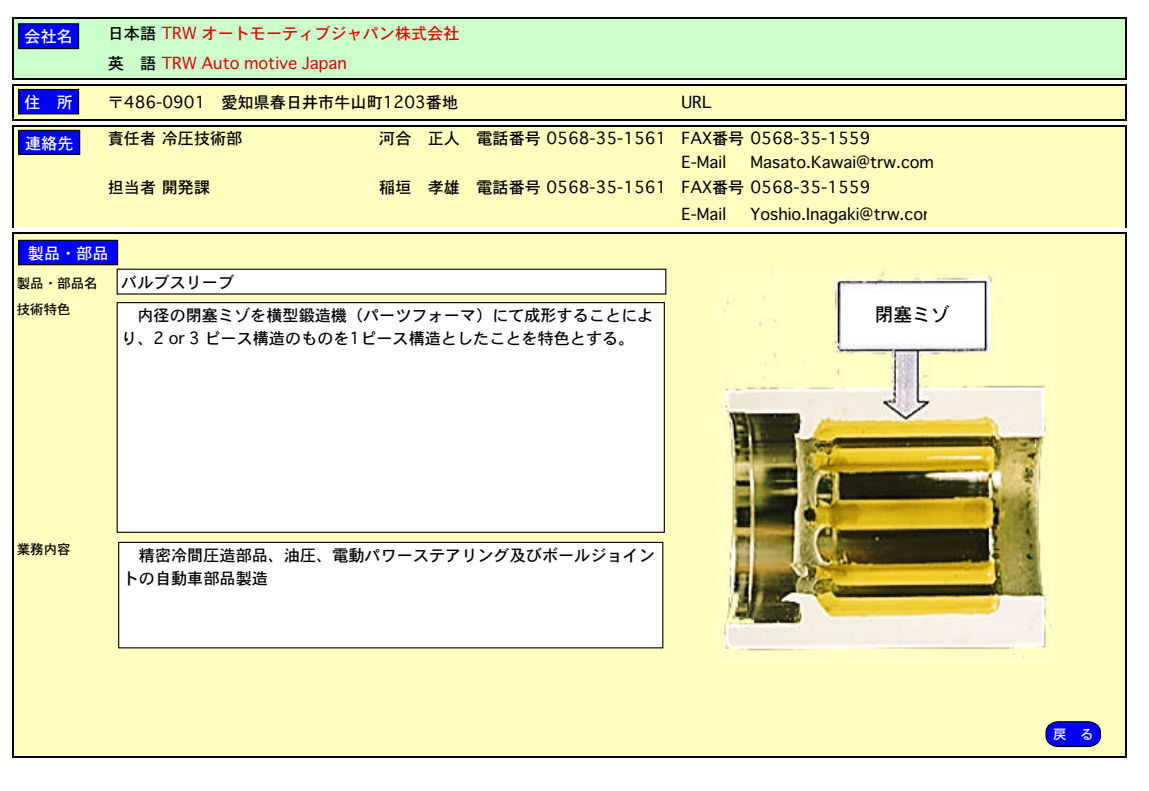
<style>
.page{position:relative;width:1149px;height:791px;background:#fff}
.page>*{position:absolute;margin:0;border:0;box-sizing:border-box;transform-origin:0 0}
.t1{font:18.75px "Osaka";color:#000}
.t2{font:16.05px/22.8px "Osaka";color:#000}
.t3{font:16.05px/30.3px "Osaka";color:#dc0806}
.t4{font:16.05px "Osaka";color:#fff}
.t5{font:13.5px/26.7px "Osaka";color:#000}
.t6{font:13.5px "Osaka";color:#fff}
.s1{color:#000}
</style>
<div class="page">
<div style="left:14px;top:19px;width:1112px;height:60px;background:#cbfecb"></div>
<div style="left:14px;top:85px;width:1112px;height:35px;background:#fefebf"></div>
<div style="left:14px;top:126px;width:1112px;height:101px;background:#fefebf"></div>
<div style="left:14px;top:232px;width:1112px;height:525px;background:#fefebf"></div>
<hr style="left:14px;top:17px;width:1113px;height:2px;background:#000">
<hr style="left:14px;top:78px;width:1113px;height:2px;background:#000">
<hr style="left:14px;top:84px;width:1113px;height:2px;background:#000">
<hr style="left:14px;top:119px;width:1113px;height:1px;background:#000">
<hr style="left:14px;top:125px;width:1113px;height:1px;background:#000">
<hr style="left:14px;top:232px;width:1113px;height:1px;background:#000">
<hr style="left:14px;top:756px;width:1113px;height:1px;background:#000">
<hr style="left:13px;top:17px;width:1px;height:63px;background:#000">
<hr style="left:1125px;top:17px;width:2px;height:63px;background:#000">
<hr style="left:13px;top:84px;width:1px;height:36px;background:#000">
<hr style="left:1125px;top:84px;width:2px;height:36px;background:#000">
<hr style="left:13px;top:125px;width:1px;height:102px;background:#000">
<hr style="left:1125px;top:125px;width:2px;height:102px;background:#000">
<hr style="left:13px;top:232px;width:1px;height:525px;background:#000">
<hr style="left:1125px;top:232px;width:2px;height:525px;background:#000">
<div style="left:18px;top:89px;width:61px;height:25px;background:#0000fe;border:1px solid #000"></div>
<div style="left:117px;top:302px;width:548px;height:230px;background:#fff;border:1px solid #000"></div>
<div style="left:118px;top:542px;width:545px;height:106px;background:#fff;border:1px solid #000"></div>
<div style="left:18px;top:130px;width:62px;height:25px;background:#0000fe;border:1px solid #000"></div>
<div style="left:18px;top:240px;width:100px;height:25px;background:#0000fe;border:1px solid #000"></div>
<div style="left:18px;top:23px;width:61px;height:26px;background:#0000fe;border:1px solid #000"></div>
<div style="left:117px;top:268px;width:549px;height:26px;background:#fff;border:1px solid #000"></div>
<svg style="left:1045px;top:721px;width:56px;height:26px"></svg>
<img style="left:716px;top:269px;width:336px;height:389px">
<p class="t4" style="left:25px;top:26px;width:50px">会社名</p>
<p class="t4" style="left:25px;top:92px;width:50px">住 所</p>
<p class="t4" style="left:25px;top:133px;width:50px">連絡先</p>
<p class="t3" style="left:108px;top:18px;width:353px"><span class="s1">日本語</span> TRW オートモーティブジャパン株式会社<span class="s1">英 語</span> TRW Auto motive Japan</p>
<p class="t2" style="left:108px;top:90px;width:352px">〒486-0901 愛知県春日井市牛山町1203番地</p>
<p class="t2" style="left:682px;top:90px;width:31px">URL</p>
<p class="t2" style="left:108px;top:127px;width:136px">責任者冷圧技術部</p>
<p class="t2" style="left:682px;top:126px;width:190px;line-height:23.7px;text-indent:-302px">河合 正人 電話番号 0568-35-1561 FAX番号 0568-35-1559<br>E-Mail</p>
<p class="t2" style="left:751px;top:150px;width:185px">Masato.Kawai@trw.com</p>
<p class="t2" style="left:108px;top:176px;width:104px">担当者開発課</p>
<p class="t2" style="left:682px;top:174px;width:190px;line-height:26.7px;text-indent:-302px">稲垣 孝雄 電話番号 0568-35-1561 FAX番号 0568-35-1559<br>E-Mail</p>
<p class="t2" style="left:751px;top:202px;width:188px">Yoshio.Inagaki@trw.com</p>
<p class="t4" style="left:28px;top:243px;width:82px">製品・部品</p>
<p class="t5" style="left:17px;top:269px;width:82px">製品・部品名技術特色</p>
<p class="t2" style="left:121px;top:270px;width:114px">バルブスリーブ</p>
<p class="t2" style="left:121px;top:303px;width:534px;text-indent:16px">内径の閉塞ミゾを横型鍛造機（パーツフォーマ）にて成形することにより、2 or 3 ピース構造のものを1ピース構造としたことを特色とする。</p>
<p class="t5" style="left:17px;top:535px;width:55px">業務内容</p>
<p class="t2" style="left:123px;top:543px;width:534px;text-indent:16px">精密冷間圧造部品、油圧、電動パワーステアリング及びボールジョイントの自動車部品製造</p>
<p class="t1" style="left:875px;top:302px;width:76px">閉塞ミゾ</p>
<p class="t6" style="left:1053px;top:725px;width:42px">戻 る</p>
</div>
